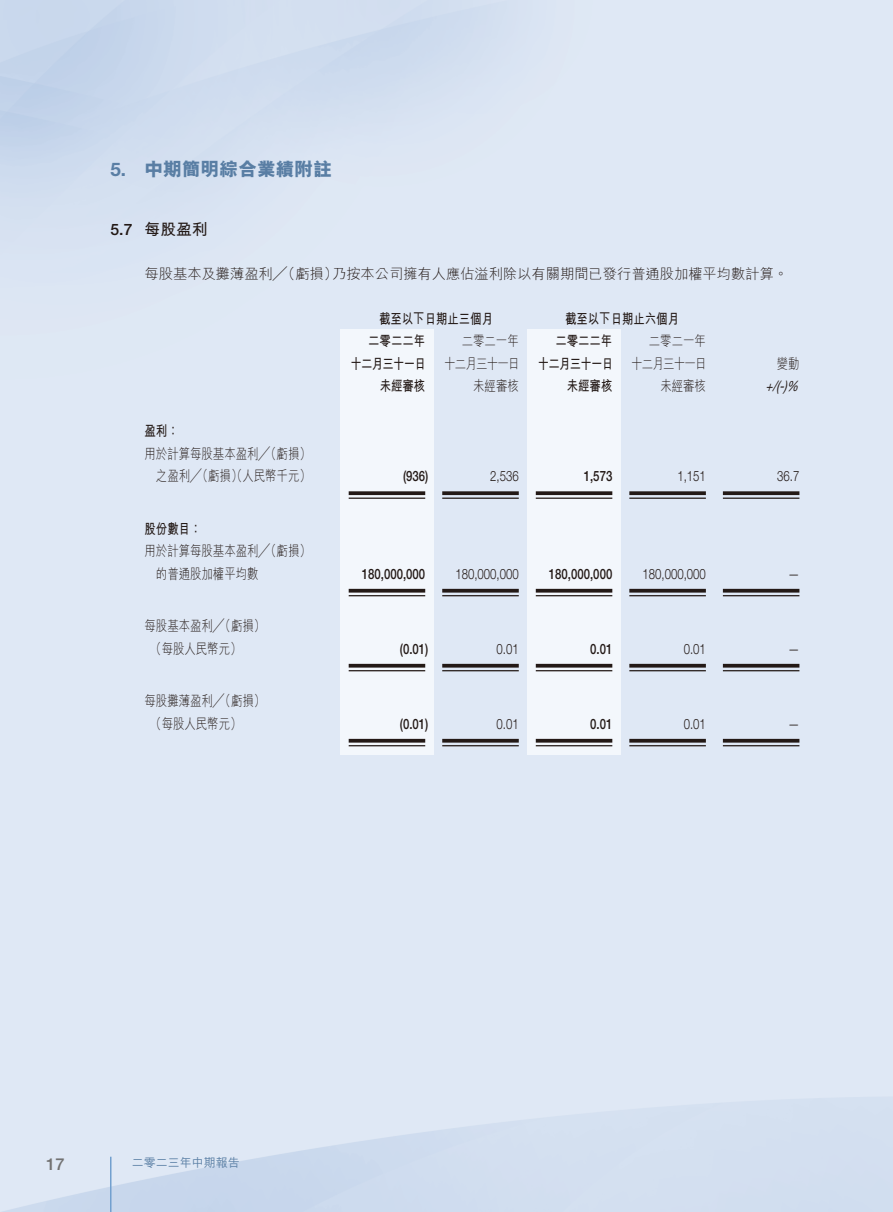
<style>
.page{position:relative;width:893px;height:1212px;background:#fff}
.page>*{position:absolute;margin:0;border:0;box-sizing:border-box;transform-origin:0 0}
.t1{font:800 18.75px "M Hei HK";color:#597ea4}
.t2{font:700 18.75px "Helvetica Neue LT Std";color:#597ea4}
.t3{font:500 16.5px "Helvetica Neue LT Std";color:#727272}
.t4{font:700 15.75px "M Hei HK";color:#231916}
.t5{font:500 15.75px "Helvetica Neue LT Std";color:#231916}
.t6{font:300 14.25px "M Hei HK";color:#231916;scale:.8 1}
.t7{font:300 14.25px "Helvetica Neue LT Std";color:#231916;scale:.8 1}
.t8{font:500 14.25px "Helvetica Neue LT Std";color:#231916;scale:.8 1}
.t9{font:300 14.25px "M Hei HK";color:#231916}
.t10{font:700 14.25px "M Hei HK";color:#231916;scale:.8 1}
.t11{font:300 14.25px "M Hei HK";letter-spacing:-.065em;color:#231916;scale:.8 1}
.t12{font:700 14.25px "M Hei HK";letter-spacing:-.065em;color:#231916;scale:.8 1}
.t13{font:italic 14.25px "Helvetica Neue LT Std";color:#231916;scale:.8 1}
.t14{font:500 12px "M Hei HK";color:#597ea4}
</style>
<div class="page">
<hr style="left:110px;top:1157px;width:2px;height:55px;background:#72a0cf">
<div style="left:527px;top:329px;width:94px;height:426px;background:#f3f7fc"></div>
<div style="left:340px;top:329px;width:94px;height:426px;background:#f3f7fc"></div>
<svg style="left:349px;top:491px;width:76px;height:4px"></svg>
<hr style="left:349px;top:497px;width:76px;height:2px;background:#231916">
<svg style="left:442px;top:491px;width:77px;height:4px"></svg>
<hr style="left:442px;top:497px;width:77px;height:2px;background:#231916">
<svg style="left:536px;top:491px;width:76px;height:4px"></svg>
<hr style="left:536px;top:497px;width:76px;height:2px;background:#231916">
<svg style="left:629px;top:491px;width:77px;height:4px"></svg>
<hr style="left:629px;top:497px;width:77px;height:2px;background:#231916">
<svg style="left:723px;top:491px;width:76px;height:4px"></svg>
<hr style="left:723px;top:497px;width:76px;height:2px;background:#231916">
<svg style="left:349px;top:589px;width:76px;height:4px"></svg>
<hr style="left:349px;top:595px;width:76px;height:1px;background:#231916">
<svg style="left:442px;top:589px;width:77px;height:4px"></svg>
<hr style="left:442px;top:595px;width:77px;height:1px;background:#231916">
<svg style="left:536px;top:589px;width:76px;height:4px"></svg>
<hr style="left:536px;top:595px;width:76px;height:1px;background:#231916">
<svg style="left:629px;top:589px;width:77px;height:4px"></svg>
<hr style="left:629px;top:595px;width:77px;height:1px;background:#231916">
<svg style="left:723px;top:589px;width:76px;height:4px"></svg>
<hr style="left:723px;top:595px;width:76px;height:1px;background:#231916">
<svg style="left:349px;top:664px;width:76px;height:4px"></svg>
<hr style="left:349px;top:670px;width:76px;height:1px;background:#231916">
<svg style="left:442px;top:664px;width:77px;height:4px"></svg>
<hr style="left:442px;top:670px;width:77px;height:1px;background:#231916">
<svg style="left:536px;top:664px;width:76px;height:4px"></svg>
<hr style="left:536px;top:670px;width:76px;height:1px;background:#231916">
<svg style="left:629px;top:664px;width:77px;height:4px"></svg>
<hr style="left:629px;top:670px;width:77px;height:1px;background:#231916">
<svg style="left:723px;top:664px;width:76px;height:4px"></svg>
<hr style="left:723px;top:670px;width:76px;height:1px;background:#231916">
<svg style="left:349px;top:739px;width:76px;height:4px"></svg>
<hr style="left:349px;top:745px;width:76px;height:1px;background:#231916">
<svg style="left:442px;top:739px;width:77px;height:4px"></svg>
<hr style="left:442px;top:745px;width:77px;height:1px;background:#231916">
<svg style="left:536px;top:739px;width:76px;height:4px"></svg>
<hr style="left:536px;top:745px;width:76px;height:1px;background:#231916">
<svg style="left:629px;top:739px;width:77px;height:4px"></svg>
<hr style="left:629px;top:745px;width:77px;height:1px;background:#231916">
<svg style="left:723px;top:739px;width:76px;height:4px"></svg>
<hr style="left:723px;top:745px;width:76px;height:1px;background:#231916">
<h1 class="t2" style="left:111px;top:158px;width:17px">5.</h1>
<h1 class="t1" style="left:145px;top:160px;width:189px">中期簡明綜合業績附註</h1>
<p class="t5" style="left:111px;top:220px;width:23px">5.7</p>
<p class="t4" style="left:145px;top:218px;width:65px">每股盈利</p>
<p class="t9" style="left:145px;top:266px;width:195px">每股基本及攤薄盈利╱（虧損）</p>
<p class="t9" style="left:332px;top:266px;width:457px">乃按本公司擁有人應佔溢利除以有關期間已發行普通股加權平均數計算。</p>
<p class="t10" style="left:145px;top:421px;width:44px">盈利：</p>
<p class="t6" style="left:145px;top:446px;width:209px">用於計算每股基本盈利╱（虧損(</p>
<p class="t6" style="left:156px;top:469px;width:195px">之盈利╱（虧損）（人民幣千元(</p>
<p class="t10" style="left:145px;top:518px;width:73px">股份數目：</p>
<p class="t6" style="left:145px;top:544px;width:209px">用於計算每股基本盈利╱（虧損(</p>
<p class="t6" style="left:156px;top:566px;width:130px">的普通股加權平均數</p>
<p class="t6" style="left:145px;top:619px;width:152px">每股基本盈利╱（虧損(</p>
<p class="t6" style="left:150px;top:641px;width:116px">（每股人民幣元(</p>
<p class="t6" style="left:145px;top:694px;width:152px">每股攤薄盈利╱（虧損(</p>
<p class="t6" style="left:150px;top:716px;width:116px">（每股人民幣元(</p>
<p class="t10" style="left:379px;top:308px;width:144px">截至以下日期止三個月</p>
<p class="t10" style="left:565px;top:308px;width:144px">截至以下日期止六個月</p>
<p class="t10" style="left:368px;top:331px;width:73px">二零二二年</p>
<p class="t6" style="left:462px;top:334px;width:73px">二零二一年</p>
<p class="t10" style="left:555px;top:331px;width:73px">二零二二年</p>
<p class="t6" style="left:649px;top:334px;width:73px">二零二一年</p>
<p class="t12" style="left:351px;top:353px;width:96px">十二月三十一日</p>
<p class="t11" style="left:444px;top:356px;width:96px">十二月三十一日</p>
<p class="t12" style="left:538px;top:353px;width:96px">十二月三十一日</p>
<p class="t11" style="left:631px;top:356px;width:96px">十二月三十一日</p>
<p class="t10" style="left:380px;top:376px;width:58px">未經審核</p>
<p class="t6" style="left:473px;top:379px;width:58px">未經審核</p>
<p class="t10" style="left:567px;top:376px;width:58px">未經審核</p>
<p class="t6" style="left:660px;top:379px;width:58px">未經審核</p>
<p class="t8" style="left:403px;top:468px;width:33px">)936(</p>
<p class="t7" style="left:490px;top:468px;width:37px">2,536</p>
<p class="t8" style="left:584px;top:468px;width:37px">1,573</p>
<p class="t7" style="left:677px;top:468px;width:37px">1,151</p>
<p class="t8" style="left:362px;top:565px;width:81px">180,000,000</p>
<p class="t7" style="left:455px;top:565px;width:81px">180,000,000</p>
<p class="t8" style="left:549px;top:565px;width:81px">180,000,000</p>
<p class="t7" style="left:642px;top:565px;width:81px">180,000,000</p>
<p class="t8" style="left:400px;top:640px;width:37px">)0.01(</p>
<p class="t7" style="left:497px;top:640px;width:29px">0.01</p>
<p class="t8" style="left:590px;top:640px;width:29px">0.01</p>
<p class="t7" style="left:684px;top:640px;width:29px">0.01</p>
<p class="t8" style="left:400px;top:715px;width:37px">)0.01(</p>
<p class="t7" style="left:497px;top:715px;width:29px">0.01</p>
<p class="t8" style="left:590px;top:715px;width:29px">0.01</p>
<p class="t7" style="left:684px;top:715px;width:29px">0.01</p>
<p class="t6" style="left:777px;top:356px;width:30px">變動</p>
<p class="t13" style="left:766px;top:378px;width:20px">+/</p>
<p class="t13" style="left:776px;top:378px;width:34px">%(-)</p>
<p class="t7" style="left:777px;top:468px;width:29px">36.7</p>
<p class="t7" style="left:788px;top:565px;width:16px">—</p>
<p class="t7" style="left:788px;top:640px;width:16px">—</p>
<p class="t7" style="left:788px;top:715px;width:16px">—</p>
<p class="t3" style="left:46px;top:1155px;width:20px">17</p>
<p class="t14" style="left:132px;top:1154px;width:109px">二零二三年中期報告</p>
</div>
